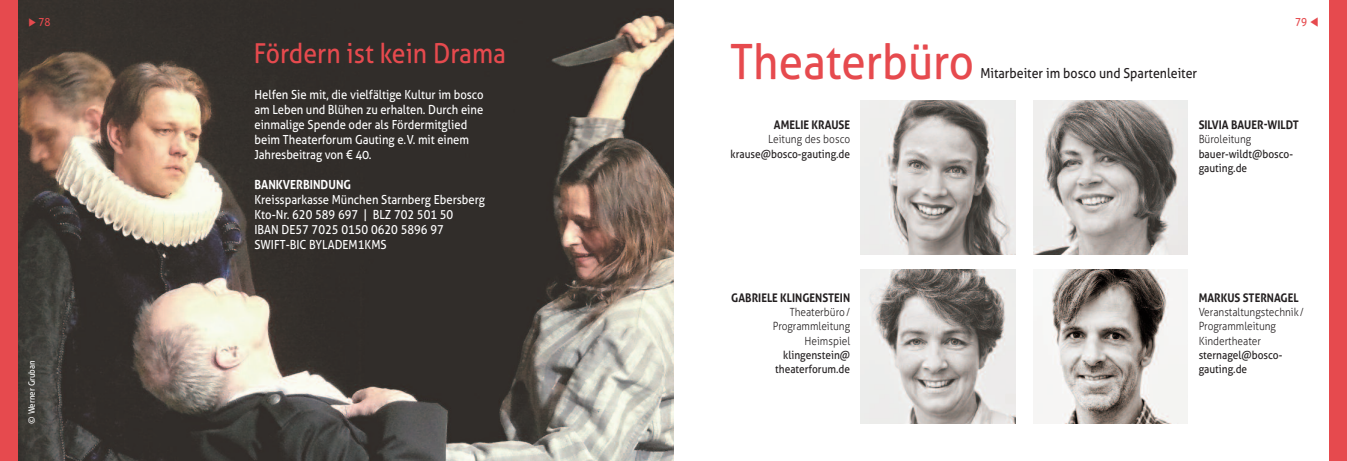
<style>
.page{position:relative;width:1347px;height:461px;background:#fff}
.page>*{position:absolute;margin:0;border:0;box-sizing:border-box;transform-origin:0 0}
.t1{font:48.75px "Aller";color:#e64a4e;scale:.9 1}
.t2{font:27.5px "Aller";color:#e64a4e;scale:.9 1}
.t3{font:13.75px "Aller";color:#231f20;scale:.9 1}
.t4{font:12.5px/15px "Aller";color:#fff;scale:.9 1}
.t5{font:700 12.5px "Aller";color:#fff;scale:.9 1}
.t6{font:700 11.88px "Aller";color:#231f20;scale:.9 1}
.t7{font:300 11.25px/14.4px "Aller";color:#231f20;text-align:right;scale:.9 1}
.t8{font:11.25px/14.4px "Aller";color:#231f20;scale:.9 1}
.t9{font:11.25px "Aller";color:#e64a4e;scale:.9 1}
.t10{font:8.75px "Aller";color:#fff}
</style>
<div class="page">
<img style="left:18px;top:0;width:655px;height:461px">
<div style="left:1329px;top:0;width:17px;height:461px;background:#e64a4e"></div>
<div style="left:0;top:0;width:18px;height:461px;background:#e64a4e"></div>
<img style="left:861px;top:100px;width:154px;height:155px">
<img style="left:1033px;top:100px;width:154px;height:155px">
<img style="left:1033px;top:269px;width:154px;height:154px">
<img style="left:861px;top:269px;width:154px;height:154px">
<p class="t9" style="left:28px;top:15px;width:26px">◆7Q</p>
<p class="t9" style="left:1295px;top:16px;width:28px">7R▼</p>
<h1 class="t1" style="left:730px;top:33px;width:273px">theaterbüro</h1>
<h2 class="t2" style="left:254px;top:37px;width:282px">fördern ist kein Drama</h2>
<p class="t3" style="left:980px;top:65px;width:242px">mitarbeiter im bosco und Spartenleiter</p>
<p class="t10" style="left:27px;top:423px;width:65px;rotate:-90deg">© Werner gruban</p>
<p class="t4" style="left:254px;top:87px;width:256px">Helfen Sie mit, die vielfältige kultur im bosco am leben und blühen zu erhalten. Durch eine einmalige Spende oder als fördermitglied beim theaterforum gauting e.V. mit einem Jahresbeitrag von € 40.</p>
<p class="t5" style="left:254px;top:178px;width:109px">BANKVERBINDUNG</p>
<p class="t4" style="left:254px;top:192px;width:258px">kreissparkasse münchen Starnberg ebersberg kto-nr. 620 5QR 6R7 | blz 702 501 50<br>iban De57 7025 0150 0620 5QR6 R7<br>SWift-bic bylaDem1kmS</p>
<p class="t6" style="left:774px;top:118px;width:86px">AMELIE KRAUSE</p>
<p class="t7" style="left:768px;top:132px;width:93px">Leitung des bosco</p>
<p class="t8" style="left:730px;top:146px;width:134px">krause@bosco-gauting.de</p>
<p class="t6" style="left:731px;top:290px;width:134px">GABRIELE KLINGENSTEIN</p>
<p class="t7" style="left:772px;top:305px;width:87px">Theaterbüro/<br>Programmleitung<br>Heimspiel</p>
<p class="t8" style="left:775px;top:348px;width:85px;text-align:right">klingenstein@ theaterforum.de</p>
<p class="t6" style="left:1198px;top:118px;width:113px">SILVIA BAUER-WILDT</p>
<p class="t7" style="left:1198px;top:132px;width:60px">büroleitung</p>
<p class="t8" style="left:1198px;top:146px;width:106px">bauer-wildt@bosco&shy;gauting.de</p>
<p class="t6" style="left:1198px;top:290px;width:113px">MARKUS STERNAGEL</p>
<p class="t7" style="left:1198px;top:305px;width:118px;text-align:left">Veranstaltungstechnik/<br>Programmleitung<br>Kindertheater</p>
<p class="t8" style="left:1198px;top:348px;width:95px">sternagel@bosco&shy;gauting.de</p>
</div>
